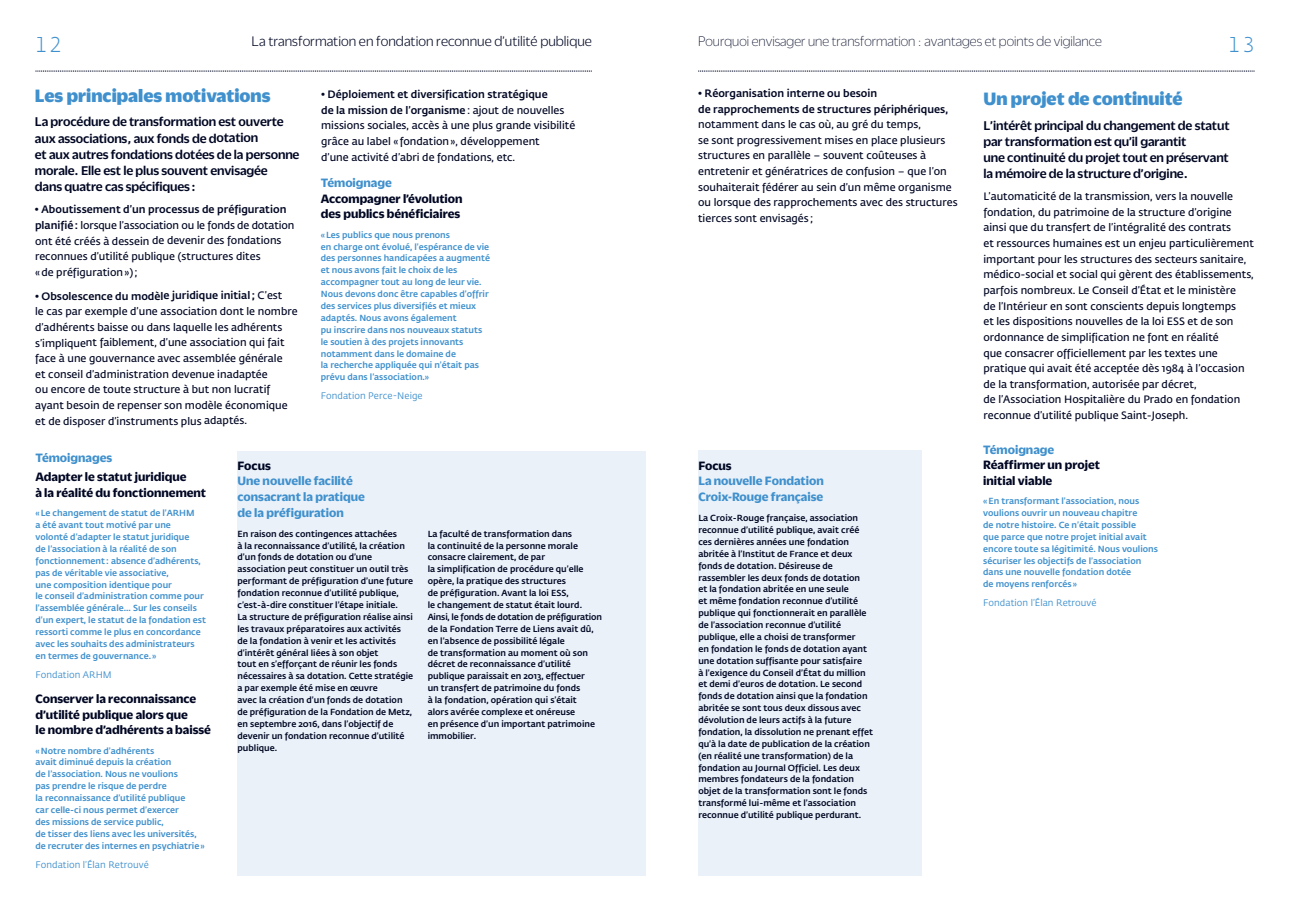
<style>
.page{position:relative;width:1290px;height:911px;background:#fff}
.page>*{position:absolute;margin:0;border:0;box-sizing:border-box;transform-origin:0 0}
.t1{font:300 21.25px "Fedra Sans Pro";color:#3f90cd;scale:.94 1}
.t2{font:900 19.38px "Duplicate Sans";color:#3f90cd}
.t3{font:100 15px "Duplicate Sans";color:#000723}
.t4{font:300 15px "Duplicate Sans";color:#000723}
.t5{font:500 13.75px/16.2px "Duplicate Sans";letter-spacing:-.01em;color:#000723}
.t6{font:700 13.12px/15.6px "Duplicate Sans";color:#000723}
.t7{font:700 13.12px/15.6px "Duplicate Sans";color:#3f90cd}
.t8{font:600 10.62px/15.6px "Fedra Sans Pro";color:#000723}
.t9{font:500 10.62px/15.6px "Fedra Sans Pro";color:#000723}
.t10{font:9.38px "Fedra Sans Pro";letter-spacing:.005em;color:#3f90cd}
.t11{font:500 8.75px/11.9px "Fedra Sans Pro";color:#000723}
.t12{font:500 8.75px/11.9px "Fedra Sans Pro";color:#3f90cd}
.s1{font-weight:500}
</style>
<div class="page">
<svg style="left:35px;top:71px;width:557px;height:1px"></svg>
<svg style="left:698px;top:71px;width:556px;height:1px"></svg>
<div style="left:698px;top:450px;width:224px;height:425px;background:#eaf1f9"></div>
<div style="left:237px;top:450px;width:408px;height:425px;background:#eaf1f9"></div>
<h3 class="t4" style="left:252px;top:36px;width:342px">La transformation en fondation reconnue d’utilité publique</h3>
<h3 class="t3" style="left:698px;top:36px;width:405px">Pourquoi envisager une transformation : avantages et points de vigilance</h3>
<h1 class="t1" style="left:35px;top:36px;width:29px">12</h1>
<h1 class="t1" style="left:1228px;top:36px;width:29px">13</h1>
<h2 class="t2" style="left:35px;top:89px;width:237px">Les principales motivations</h2>
<h3 class="t5" style="left:35px;top:115px;width:266px">La procédure de transformation est ouverte aux associations, aux fonds de dotation<br>et aux autres fondations dotées de la personne morale. Elle est le plus souvent envisagée<br>dans quatre cas spécifiques:</h3>
<p class="t8" style="left:35px;top:202px;width:261px"><span class="s1">• Aboutissement d’un processus de préfiguration planifié:</span> lorsque l’association ou le fonds de dotation ont été créés à dessein de devenir des fondations reconnues d’utilité publique (structures dites<br>«de préfiguration»);</p>
<p class="t8" style="left:35px;top:289px;width:264px"><span class="s1">• Obsolescence du modèle juridique initial;</span> C’est<br>le cas par exemple d’une association dont le nombre d’adhérents baisse ou dans laquelle les adhérents s’impliquent faiblement, d’une association qui fait face à une gouvernance avec assemblée générale<br>et conseil d’administration devenue inadaptée<br>ou encore de toute structure à but non lucratif ayant besoin de repenser son modèle économique et de disposer d’instruments plus adaptés.</p>
<p class="t9" style="left:698px;top:86px;width:251px">• Réorganisation interne ou besoin<br>de rapprochements de structures périphériques,</p>
<p class="t8" style="left:698px;top:117px;width:261px">notamment dans le cas où, au gré du temps,<br>se sont progressivement mises en place plusieurs structures en parallèle – souvent coûteuses à entretenir et génératrices de confusion – que l’on souhaiterait fédérer au sein d’un même organisme ou lorsque des rapprochements avec des structures tierces sont envisagés ;</p>
<p class="t8" style="left:321px;top:87px;width:256px"><span class="s1">• Déploiement et diversification stratégique<br>de la mission de l’organisme</span>: ajout de nouvelles missions sociales, accès à une plus grande visibilité grâce au label « fondation», développement<br>d’une activité d’abri de fondations, etc.</p>
<h2 class="t2" style="left:983px;top:92px;width:201px">Un projet de continuité</h2>
<h3 class="t5" style="left:983px;top:118px;width:248px">L’intérêt principal du changement de statut par transformation est qu’il garantit<br>une continuité du projet tout en préservant la mémoire de la structure d’origine.</h3>
<p class="t8" style="left:983px;top:189px;width:272px">L’automaticité de la transmission, vers la nouvelle fondation, du patrimoine de la structure d’origine ainsi que du transfert de l’intégralité des contrats<br>et ressources humaines est un enjeu particulièrement important pour les structures des secteurs sanitaire, médico-social et social qui gèrent des établissements, parfois nombreux. Le Conseil d’État et le ministère<br>de l’Intérieur en sont conscients depuis longtemps<br>et les dispositions nouvelles de la loi ESS et de son ordonnance de simplification ne font en réalité<br>que consacrer officiellement par les textes une pratique qui avait été acceptée dès 1984 à l’occasion de la transformation, autorisée par décret,<br>de l’Association Hospitalière du Prado en fondation reconnue d’utilité publique Saint-Joseph.</p>
<h3 class="t7" style="left:983px;top:442px;width:73px">Témoignage</h3>
<h3 class="t6" style="left:983px;top:458px;width:118px">Réaffirmer un projet initial viable</h3>
<p class="t12" style="left:983px;top:496px;width:176px">«En transformant l’association, nous voulions ouvrir un nouveau chapitre<br>de notre histoire. Ce n’était possible<br>que parce que notre projet initial avait encore toute sa légitimité. Nous voulions sécuriser les objectifs de l’association dans une nouvelle fondation dotée<br>de moyens renforcés »</p>
<p class="t10" style="left:983px;top:599px;width:115px">Fondation l’Élan Retrouvé</p>
<h3 class="t7" style="left:321px;top:176px;width:73px">Témoignage</h3>
<h3 class="t6" style="left:321px;top:191px;width:143px">Accompagner l’évolution des publics bénéficiaires</h3>
<p class="t12" style="left:321px;top:229px;width:171px">«Les publics que nous prenons<br>en charge ont évolué, l’espérance de vie des personnes handicapées a augmenté et nous avons fait le choix de les accompagner tout au long de leur vie.<br>Nous devons donc être capables d’offrir des services plus diversifiés et mieux adaptés. Nous avons également<br>pu inscrire dans nos nouveaux statuts le soutien à des projets innovants notamment dans le domaine de<br>la recherche appliquée qui n’était pas prévu dans l’association.»</p>
<p class="t10" style="left:321px;top:392px;width:103px">Fondation Perce-Neige</p>
<h3 class="t7" style="left:35px;top:450px;width:78px">Témoignages</h3>
<h3 class="t6" style="left:35px;top:470px;width:172px">Adapter le statut juridique<br>à la réalité du fonctionnement</h3>
<p class="t12" style="left:35px;top:508px;width:172px">«Le changement de statut de l’ARHM<br>a été avant tout motivé par une<br>volonté d’adapter le statut juridique<br>de l’association à la réalité de son fonctionnement : absence d’adhérents, pas de véritable vie associative,<br>une composition identique pour<br>le conseil d’administration comme pour l’assemblée générale... Sur les conseils d’un expert, le statut de la fondation est ressorti comme le plus en concordance avec les souhaits des administrateurs en termes de gouvernance. »</p>
<p class="t10" style="left:35px;top:671px;width:78px">Fondation ARHM</p>
<h3 class="t6" style="left:35px;top:691px;width:177px">Conserver la reconnaissance d’utilité publique alors que<br>le nombre d’adhérents a baissé</h3>
<p class="t12" style="left:35px;top:745px;width:171px">«Notre nombre d’adhérents<br>avait diminué depuis la création<br>de l’association. Nous ne voulions<br>pas prendre le risque de perdre<br>la reconnaissance d’utilité publique<br>car celle-ci nous permet d’exercer<br>des missions de service public,<br>de tisser des liens avec les universités, de recruter des internes en psychiatrie»</p>
<p class="t10" style="left:35px;top:860px;width:115px">Fondation l’Élan Retrouvé</p>
<h3 class="t6" style="left:237px;top:458px;width:35px">Focus</h3>
<h3 class="t7" style="left:237px;top:474px;width:129px">Une nouvelle facilité consacrant la pratique de la préfiguration</h3>
<p class="t11" style="left:237px;top:528px;width:177px">En raison des contingences attachées<br>à la reconnaissance d’utilité, la création d’un fonds de dotation ou d’une association peut constituer un outil très performant de préfiguration d’une future fondation reconnue d’utilité publique, c’est-à-dire constituer l’étape initiale.<br>La structure de préfiguration réalise ainsi les travaux préparatoires aux activités de la fondation à venir et les activités d’intérêt général liées à son objet<br>tout en s’efforçant de réunir les fonds nécessaires à sa dotation. Cette stratégie a par exemple été mise en œuvre<br>avec la création d’un fonds de dotation de préfiguration de la Fondation de Metz, en septembre 2016, dans l’objectif de devenir un fondation reconnue d’utilité publique.</p>
<p class="t11" style="left:428px;top:528px;width:176px">La faculté de transformation dans<br>la continuité de la personne morale consacre clairement, de par<br>la simplification de procédure qu’elle opère, la pratique des structures<br>de préfiguration. Avant la loi ESS,<br>le changement de statut était lourd.<br>Ainsi, le fonds de dotation de préfiguration de la Fondation Terre de Liens avait dû, en l’absence de possibilité légale<br>de transformation au moment où son décret de reconnaissance d’utilité publique paraissait en 2013, effectuer<br>un transfert de patrimoine du fonds<br>à la fondation, opération qui s’était<br>alors avérée complexe et onéreuse<br>en présence d’un important patrimoine immobilier.</p>
<h3 class="t6" style="left:698px;top:458px;width:35px">Focus</h3>
<h3 class="t7" style="left:698px;top:474px;width:127px">La nouvelle Fondation<br>Croix-Rouge française</h3>
<p class="t11" style="left:698px;top:513px;width:176px">La Croix-Rouge française, association reconnue d’utilité publique, avait créé ces dernières années une fondation abritée à l’Institut de France et deux fonds de dotation. Désireuse de rassembler les deux fonds de dotation<br>et la fondation abritée en une seule<br>et même fondation reconnue d’utilité publique qui fonctionnerait en parallèle de l’association reconnue d’utilité publique, elle a choisi de transformer<br>en fondation le fonds de dotation ayant une dotation suffisante pour satisfaire<br>à l’exigence du Conseil d’État du million et demi d’euros de dotation. Le second fonds de dotation ainsi que la fondation abritée se sont tous deux dissous avec dévolution de leurs actifs à la future fondation, la dissolution ne prenant effet qu’à la date de publication de la création (en réalité une transformation) de la fondation au Journal Officiel. Les deux membres fondateurs de la fondation objet de la transformation sont le fonds transformé lui-même et l’association reconnue d’utilité publique perdurant.</p>
</div>
